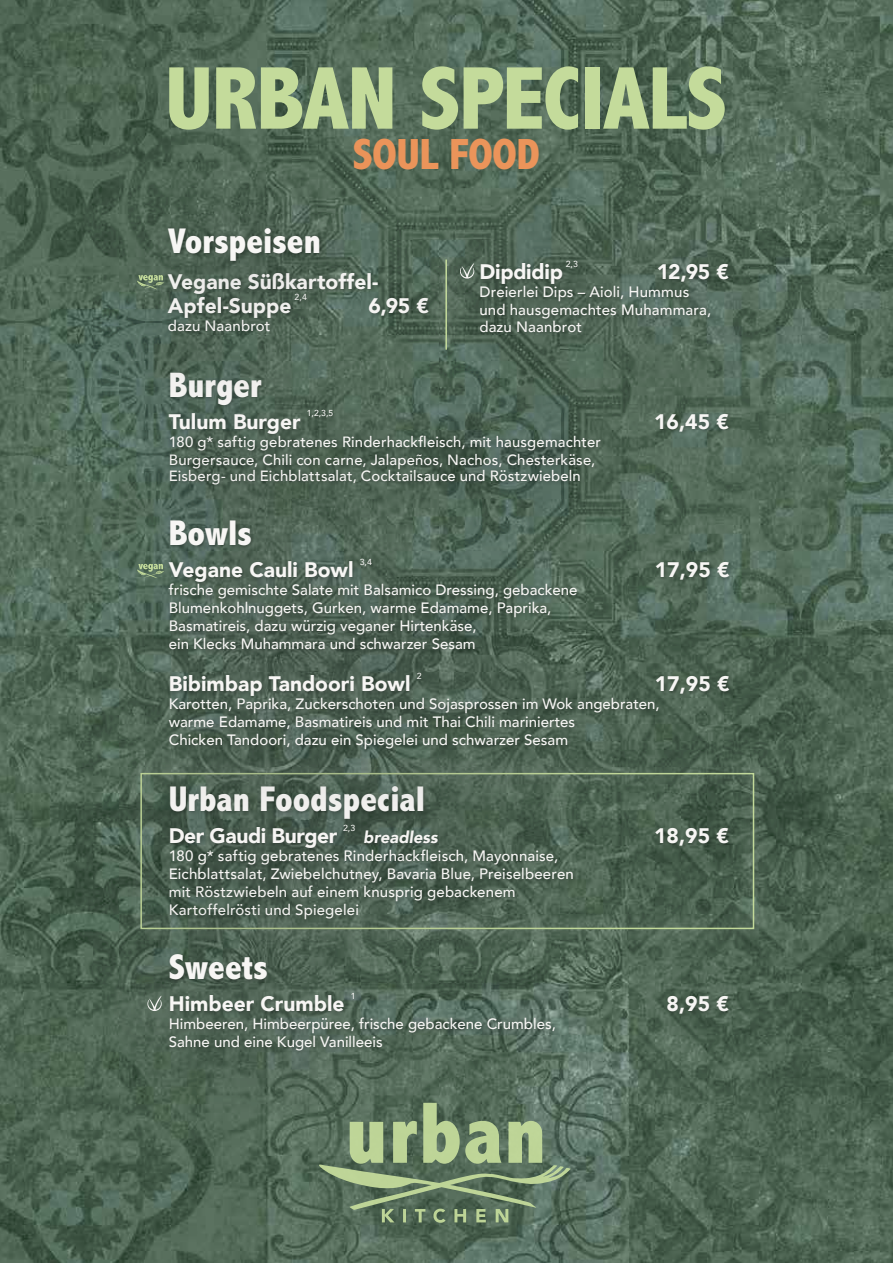
<style>
.page{position:relative;width:893px;height:1263px;background:#fff}
.page>*{position:absolute;margin:0;border:0;box-sizing:border-box;transform-origin:0 0}
.t1{font:800 condensed 90px "Abadi MT Pro";letter-spacing:-.015em;color:#c4db9b}
.t2{font:800 condensed 43.95px "Abadi MT Pro";color:#eb945a}
.t3{font:800 condensed 36px "Abadi MT Pro";color:#f7f6f4}
.t4{font:800 condensed 35.7px "Abadi MT Pro";color:#f7f6f4}
.t5{font:900 21px/24px "Avenir";color:#f7f6f4}
.t6{font:900 21px "Avenir";letter-spacing:-.02em;color:#f7f6f4}
.t7{font:italic 900 16.5px "Avenir";color:#f7f6f4}
.t8{font:500 15px/18px "Avenir";color:#f7f6f4}
.t9{font:500 14.85px/18px "Avenir";letter-spacing:.01em;color:#f7f6f4}
.t10{font:500 8.7px "Avenir";color:#f7f6f4}
</style>
<div class="page">
<img style="left:0;top:0;width:893px;height:1263px">
<div style="left:74px;top:692px;width:740px;height:322px;background:#404646;opacity:.7"></div>
<div style="left:75px;top:863px;width:739px;height:283px;background:#404646;opacity:.7"></div>
<div style="left:91px;top:940px;width:128px;height:127px;background:#fff;opacity:.3"></div>
<svg style="left:147px;top:996px;width:15px;height:15px"></svg>
<svg style="left:318px;top:1103px;width:253px;height:120px;background:#71886a"></svg>
<div style="left:76px;top:177px;width:439px;height:251px;background:#404646;opacity:.7"></div>
<div style="left:79px;top:135px;width:330px;height:217px;background:#404646;opacity:.7"></div>
<div style="left:386px;top:168px;width:428px;height:261px;background:#404646;opacity:.7"></div>
<div style="left:430px;top:246px;width:33px;height:117px;background:#fff;opacity:.75"></div>
<hr style="left:445px;top:259px;width:2px;height:91px;background:#c4db9b">
<div style="left:404px;top:208px;width:127px;height:127px;background:#fff;opacity:.3"></div>
<svg style="left:460px;top:263px;width:14px;height:16px"></svg>
<svg style="left:137px;top:275px;width:27px;height:14px"></svg>
<div style="left:73px;top:428px;width:742px;height:416px;background:#404646;opacity:.7"></div>
<svg style="left:137px;top:564px;width:27px;height:14px"></svg>
<h1 class="t1" style="left:166px;top:49px;width:563px">URBAN SPECIALS</h1>
<h2 class="t2" style="left:353px;top:130px;width:189px">SOUL FOOD</h2>
<h3 class="t3" style="left:168px;top:221px;width:154px">Vorspeisen</h3>
<h3 class="t5" style="left:168px;top:269px;width:212px">Vegane Süßkartoffel-<br>Apfel-Suppe</h3>
<p class="t10" style="left:295px;top:290px;width:14px">2,4</p>
<h3 class="t5" style="left:369px;top:293px;width:62px">6,95 €</h3>
<p class="t8" style="left:168px;top:316px;width:104px">dazu Naanbrot</p>
<h3 class="t5" style="left:479px;top:260px;width:85px">Dipdidip</h3>
<p class="t10" style="left:566px;top:256px;width:14px">2,3</p>
<h3 class="t5" style="left:657px;top:260px;width:74px">12,95 €</h3>
<p class="t8" style="left:479px;top:282px;width:233px">Dreierlei Dips – Aioli, Hummus und hausgemachtes Muhammara,</p>
<p class="t8" style="left:479px;top:317px;width:104px">dazu Naanbrot</p>
<h3 class="t4" style="left:169px;top:365px;width:94px">Burger</h3>
<h3 class="t5" style="left:169px;top:409px;width:133px">Tulum Burger</h3>
<p class="t10" style="left:307px;top:406px;width:28px">1,2,3,5</p>
<h3 class="t5" style="left:654px;top:409px;width:76px">16,45 €</h3>
<p class="t9" style="left:169px;top:432px;width:434px">180 g* saftig gebratenes Rinderhackfleisch, mit hausgemachter<br>Burgersauce, Chili con carne, Jalapeños, Nachos, Chesterkäse,</p>
<p class="t9" style="left:169px;top:466px;width:414px">Eisberg- und Eichblattsalat, Cocktailsauce und Röstzwiebeln</p>
<h3 class="t3" style="left:169px;top:513px;width:85px">Bowls</h3>
<h3 class="t5" style="left:169px;top:557px;width:186px">Vegane Cauli Bowl</h3>
<p class="t10" style="left:360px;top:554px;width:14px">3,4</p>
<h3 class="t5" style="left:655px;top:557px;width:76px">17,95 €</h3>
<p class="t8" style="left:169px;top:580px;width:410px">frische gemischte Salate mit Balsamico Dressing, gebackene Blumenkohlnuggets, Gurken, warme Edamame, Paprika, Basmatireis, dazu würzig veganer Hirtenkäse,<br>ein Klecks Muhammara und schwarzer Sesam</p>
<h3 class="t5" style="left:169px;top:671px;width:243px">Bibimbap Tandoori Bowl</h3>
<p class="t10" style="left:417px;top:668px;width:6px">2</p>
<h3 class="t5" style="left:655px;top:671px;width:76px">17,95 €</h3>
<p class="t8" style="left:169px;top:694px;width:492px">Karotten, Paprika, Zuckerschoten und Sojasprossen im Wok angebraten, warme Edamame, Basmatireis und mit Thai Chili mariniertes<br>Chicken Tandoori, dazu ein Spiegelei und schwarzer Sesam</p>
<h3 class="t3" style="left:169px;top:779px;width:258px">Urban Foodspecial</h3>
<h3 class="t6" style="left:169px;top:818px;width:170px">Der Gaudi Burger</h3>
<p class="t10" style="left:343px;top:820px;width:14px">2,3</p>
<p class="t7" style="left:363px;top:824px;width:76px">breadless</p>
<h3 class="t5" style="left:654px;top:823px;width:76px">18,95 €</h3>
<p class="t8" style="left:169px;top:846px;width:407px">180 g* saftig gebratenes Rinderhackfleisch, Mayonnaise, Eichblattsalat, Zwiebelchutney, Bavaria Blue, Preiselbeeren mit Röstzwiebeln auf einem knusprig gebackenem Kartoffelrösti und Spiegelei</p>
<h3 class="t3" style="left:169px;top:947px;width:101px">Sweets</h3>
<h3 class="t5" style="left:169px;top:991px;width:177px">Himbeer Crumble</h3>
<p class="t10" style="left:351px;top:988px;width:6px">1</p>
<h3 class="t5" style="left:667px;top:991px;width:64px">8,95 €</h3>
<p class="t8" style="left:169px;top:1014px;width:389px">Himbeeren, Himbeerpüree, frische gebackene Crumbles,<br>Sahne und eine Kugel Vanilleeis</p>
</div>
